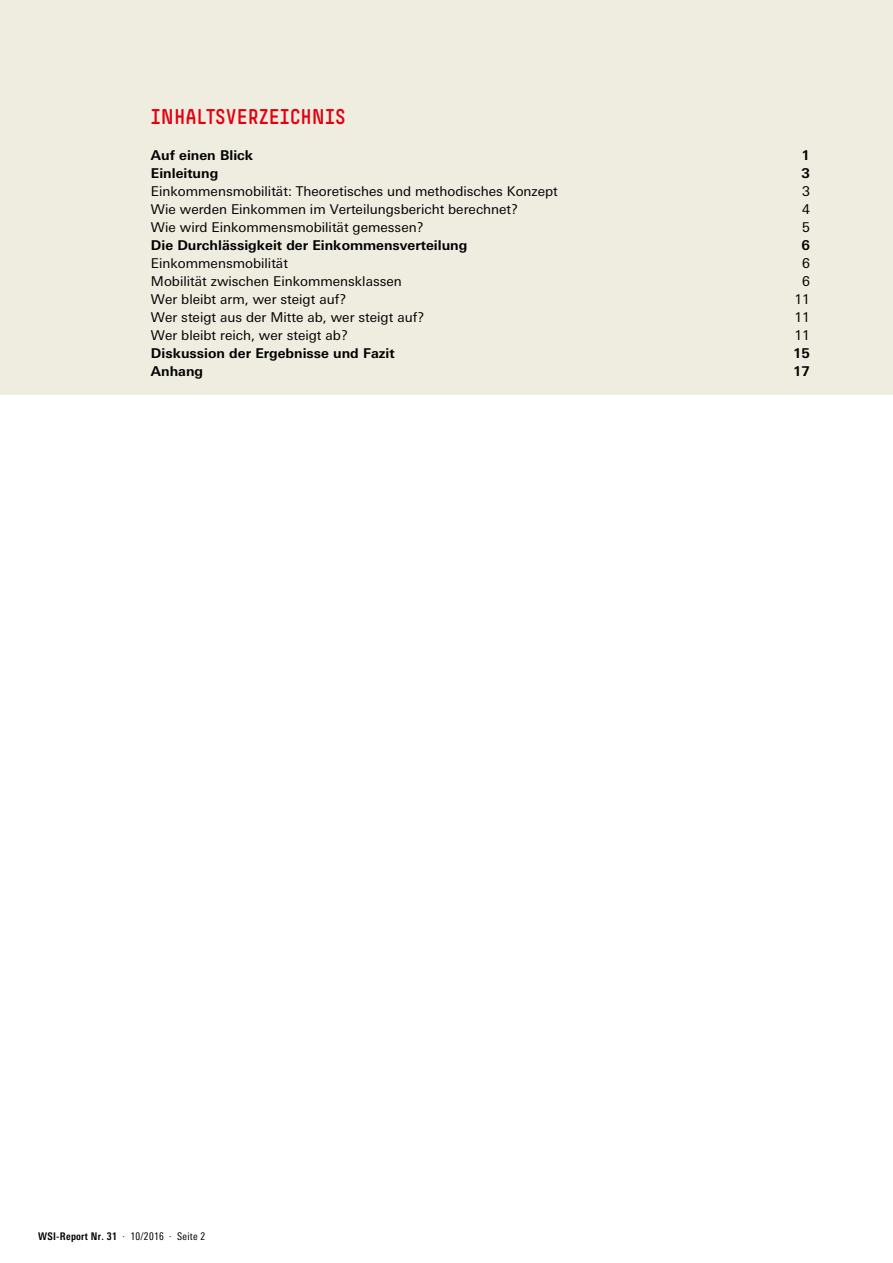
<style>
.page{position:relative;width:893px;height:1263px;background:#fff}
.page>*{position:absolute;margin:0;border:0;box-sizing:border-box;transform-origin:0 0}
.t1{font:21px "Simple HBS";color:#e3000f}
.Copytext_ohne_Einzug{font:13.5px "Univers Next Pro";color:#000}
.Copytext_ohne_Einzug-2{font:700 13.5px "Univers Next Pro";color:#000}
.t2{font:700 condensed 10.5px "Univers Next Pro";letter-spacing:.025em;color:#000}
.s1{font-weight:400}
</style>
<div class="page">
<div style="left:0;top:0;width:893px;height:394px;background:#efede0"></div>
<p class="t1" style="left:151px;top:105px;width:196px">INHALTSVERZEICHNIS</p>
<p class="Copytext_ohne_Einzug-2" style="left:151px;top:147px;width:104px">Auf einen Blick</p>
<p class="Copytext_ohne_Einzug-2" style="left:802px;top:147px;width:10px">1</p>
<p class="Copytext_ohne_Einzug-2" style="left:151px;top:165px;width:69px">Einleitung</p>
<p class="Copytext_ohne_Einzug-2" style="left:802px;top:165px;width:10px">3</p>
<p class="Copytext_ohne_Einzug" style="left:151px;top:184px;width:408px">Einkommensmobilität: Theoretisches und methodisches Konzept</p>
<p class="Copytext_ohne_Einzug" style="left:802px;top:184px;width:9px">3</p>
<p class="Copytext_ohne_Einzug" style="left:151px;top:202px;width:369px">Wie werden Einkommen im Verteilungsbericht berechnet?</p>
<p class="Copytext_ohne_Einzug" style="left:802px;top:202px;width:9px">4</p>
<p class="Copytext_ohne_Einzug" style="left:151px;top:220px;width:274px">Wie wird Einkommensmobilität gemessen?</p>
<p class="Copytext_ohne_Einzug" style="left:802px;top:220px;width:9px">5</p>
<p class="Copytext_ohne_Einzug-2" style="left:151px;top:237px;width:318px">Die Durchlässigkeit der Einkommensverteilung</p>
<p class="Copytext_ohne_Einzug-2" style="left:802px;top:237px;width:10px">6</p>
<p class="Copytext_ohne_Einzug" style="left:151px;top:256px;width:139px">Einkommensmobilität</p>
<p class="Copytext_ohne_Einzug" style="left:802px;top:256px;width:9px">6</p>
<p class="Copytext_ohne_Einzug" style="left:151px;top:274px;width:252px">Mobilität zwischen Einkommensklassen</p>
<p class="Copytext_ohne_Einzug" style="left:802px;top:274px;width:9px">6</p>
<p class="Copytext_ohne_Einzug" style="left:151px;top:292px;width:197px">Wer bleibt arm, wer steigt auf?</p>
<p class="Copytext_ohne_Einzug" style="left:794px;top:292px;width:17px">11</p>
<p class="Copytext_ohne_Einzug" style="left:151px;top:310px;width:275px">Wer steigt aus der Mitte ab, wer steigt auf?</p>
<p class="Copytext_ohne_Einzug" style="left:794px;top:310px;width:17px">11</p>
<p class="Copytext_ohne_Einzug" style="left:151px;top:328px;width:199px">Wer bleibt reich, wer steigt ab?</p>
<p class="Copytext_ohne_Einzug" style="left:794px;top:328px;width:17px">11</p>
<p class="Copytext_ohne_Einzug-2" style="left:151px;top:345px;width:245px">Diskussion der Ergebnisse und Fazit</p>
<p class="Copytext_ohne_Einzug-2" style="left:793px;top:345px;width:18px">15</p>
<p class="Copytext_ohne_Einzug-2" style="left:151px;top:363px;width:54px">Anhang</p>
<p class="Copytext_ohne_Einzug-2" style="left:793px;top:363px;width:18px">17</p>
<p class="t2" style="left:38px;top:1230px;width:169px">WSI-Report Nr. 31 <span class="s1">· 10/2016 · Seite 2</span></p>
</div>
